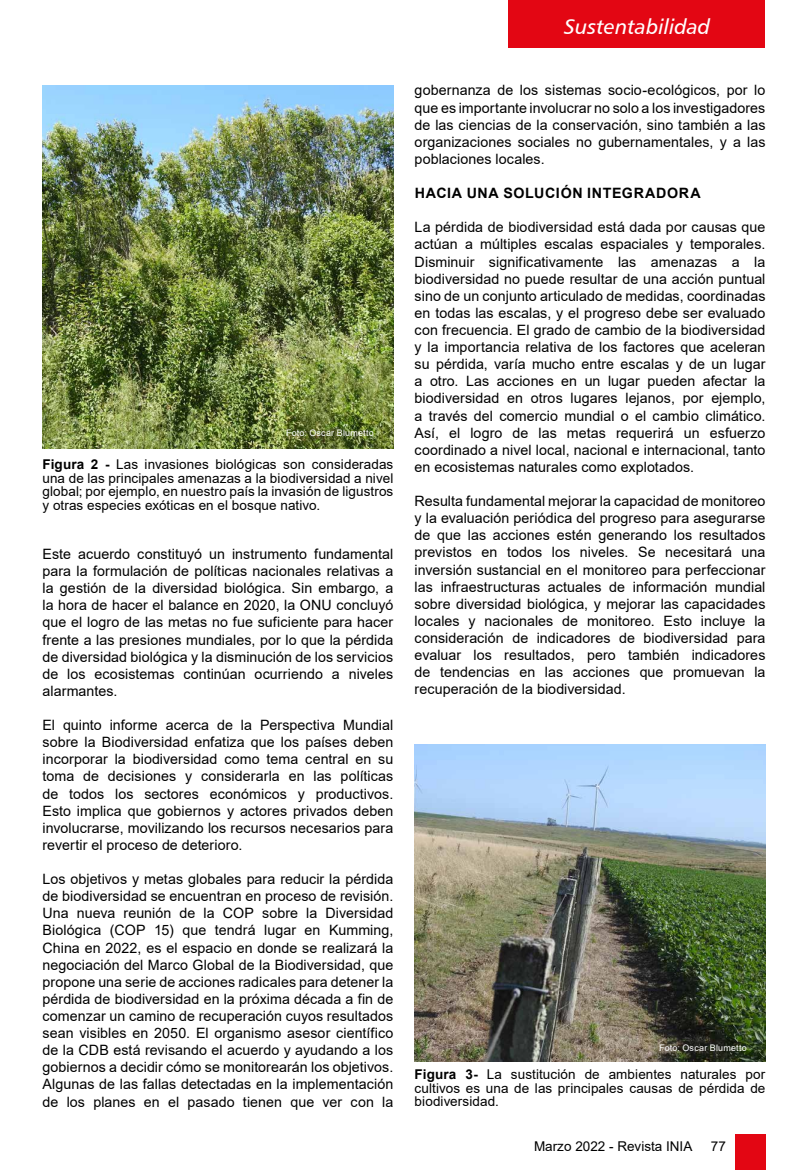
<style>
.page{position:relative;width:808px;height:1170px;background:#fff}
.page>*{position:absolute;margin:0;border:0;box-sizing:border-box;transform-origin:0 0}
.t1{font:21px "Humanist 777 BT Italic B";color:#fff}
.t2{font:14.25px/17.1px "Arial";letter-spacing:.005em;color:#000;text-align:justify}
.t3{font:700 14.25px "Arial";letter-spacing:.045em;color:#000}
.t4{font:13.5px/13.5px "Arial";letter-spacing:.005em;color:#000;text-align:justify}
.t5{font:9px "Arial";letter-spacing:.02em;color:#fff}
.s1{font-weight:700}
</style>
<div class="page">
<div style="left:508px;top:0;width:257px;height:47px;background:#e30613"></div>
<div style="left:734px;top:1134px;width:31px;height:35px;background:#e30613"></div>
<img style="left:43px;top:85px;width:350px;height:364px">
<img style="left:415px;top:744px;width:350px;height:317px">
<p class="t5" style="left:286px;top:427px;width:89px">Foto: Oscar Blumetto</p>
<p class="t4" style="left:43px;top:457px;width:352px"><span class="s1">Figura 2 -</span> Las invasiones biológicas son consideradas una de las principales amenazas a la biodiversidad a nivel global; por ejemplo, en nuestro país la invasión de ligustros y otras especies exóticas en el bosque nativo.</p>
<p class="t2" style="left:43px;top:545px;width:352px">Este acuerdo constituyó un instrumento fundamental para la formulación de políticas nacionales relativas a la gestión de la diversidad biológica. Sin embargo, a la hora de hacer el balance en 2020, la ONU concluyó que el logro de las metas no fue suficiente para hacer frente a las presiones mundiales, por lo que la pérdida de diversidad biológica y la disminución de los servicios de los ecosistemas continúan ocurriendo a niveles alarmantes.</p>
<p class="t2" style="left:43px;top:716px;width:352px">El quinto informe acerca de la Perspectiva Mundial sobre la Biodiversidad enfatiza que los países deben incorporar la biodiversidad como tema central en su toma de decisiones y considerarla en las políticas de todos los sectores económicos y productivos.<br>Esto implica que gobiernos y actores privados deben involucrarse, movilizando los recursos necesarios para revertir el proceso de deterioro.</p>
<p class="t2" style="left:43px;top:870px;width:352px">Los objetivos y metas globales para reducir la pérdida de biodiversidad se encuentran en proceso de revisión.<br>Una nueva reunión de la COP sobre la Diversidad Biológica (COP 15) que tendrá lugar en Kumming, China en 2022, es el espacio en donde se realizará la negociación del Marco Global de la Biodiversidad, que propone una serie de acciones radicales para detener la pérdida de biodiversidad en la próxima década a fin de comenzar un camino de recuperación cuyos resultados sean visibles en 2050. El organismo asesor científico de la CDB está revisando el acuerdo y ayudando a los gobiernos a decidir cómo se monitorearán los objetivos.<br>Algunas de las fallas detectadas en la implementación de los planes en el pasado tienen que ver con la</p>
<h1 class="t1" style="left:564px;top:13px;width:147px">Sustentabilidad</h1>
<p class="t2" style="left:415px;top:82px;width:352px">gobernanza de los sistemas socio-ecológicos, por lo que es importante involucrar no solo a los investigadores de las ciencias de la conservación, sino también a las organizaciones sociales no gubernamentales, y a las poblaciones locales.</p>
<p class="t3" style="left:415px;top:183px;width:287px">HACIA UNA SOLUCIÓN INTEGRADORA</p>
<p class="t2" style="left:415px;top:219px;width:352px">La pérdida de biodiversidad está dada por causas que actúan a múltiples escalas espaciales y temporales.<br>Disminuir significativamente las amenazas a la biodiversidad no puede resultar de una acción puntual sino de un conjunto articulado de medidas, coordinadas en todas las escalas, y el progreso debe ser evaluado con frecuencia. El grado de cambio de la biodiversidad y la importancia relativa de los factores que aceleran su pérdida, varía mucho entre escalas y de un lugar a otro. Las acciones en un lugar pueden afectar la biodiversidad en otros lugares lejanos, por ejemplo, a través del comercio mundial o el cambio climático.<br>Así, el logro de las metas requerirá un esfuerzo coordinado a nivel local, nacional e internacional, tanto en ecosistemas naturales como explotados.</p>
<p class="t2" style="left:415px;top:492px;width:352px">Resulta fundamental mejorar la capacidad de monitoreo y la evaluación periódica del progreso para asegurarse de que las acciones estén generando los resultados previstos en todos los niveles. Se necesitará una inversión sustancial en el monitoreo para perfeccionar las infraestructuras actuales de información mundial sobre diversidad biológica, y mejorar las capacidades locales y nacionales de monitoreo. Esto incluye la consideración de indicadores de biodiversidad para evaluar los resultados, pero también indicadores de tendencias en las acciones que promuevan la recuperación de la biodiversidad.</p>
<p class="t5" style="left:659px;top:1041px;width:89px">Foto: Oscar Blumetto</p>
<p class="t4" style="left:415px;top:1067px;width:352px"><span class="s1">Figura 3-</span> La sustitución de ambientes naturales por cultivos es una de las principales causas de pérdida de biodiversidad.</p>
<p class="t4" style="left:534px;top:1139px;width:160px">Marzo 2022 - Revista INIA</p>
<p class="t4" style="left:711px;top:1139px;width:17px">77</p>
</div>
